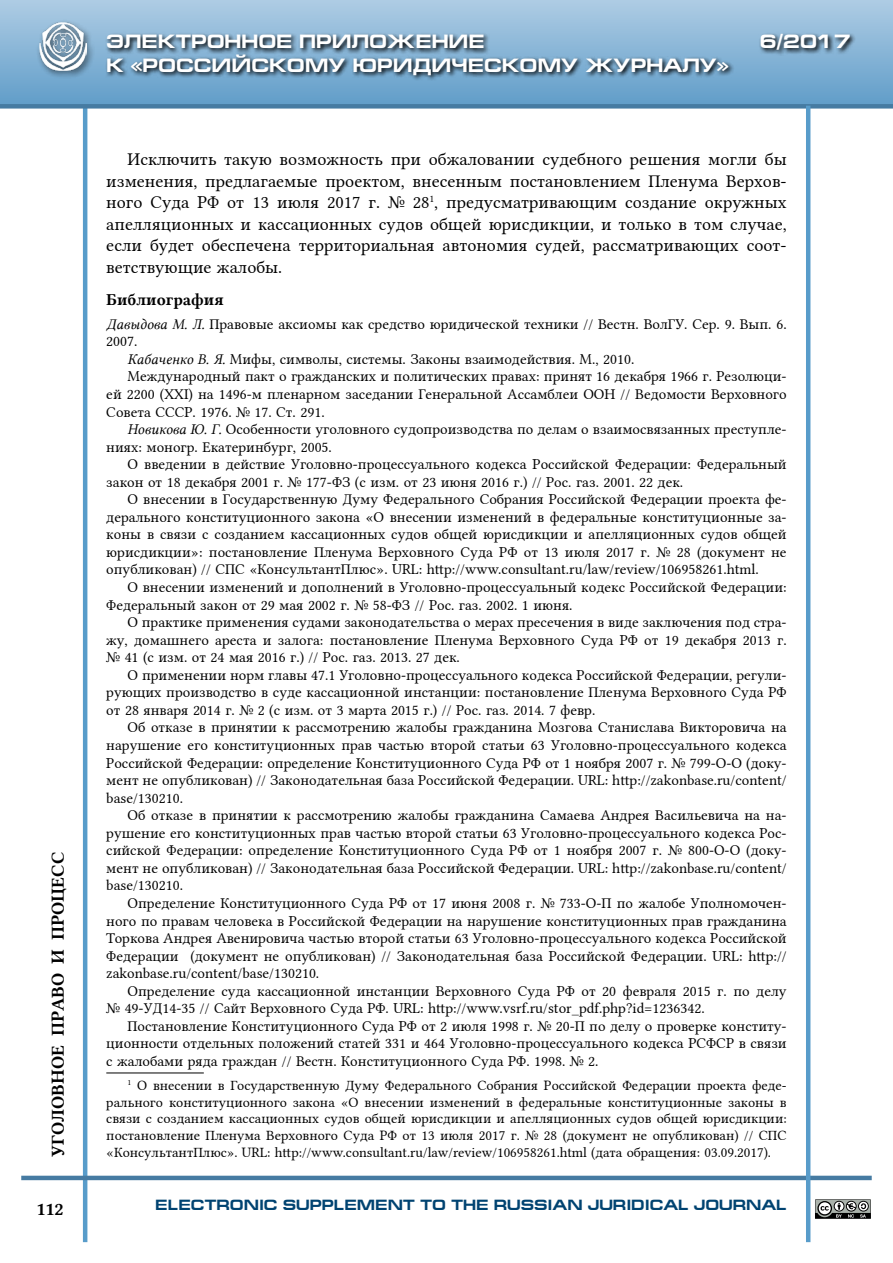
<style>
.page{position:relative;width:893px;height:1263px;background:#fff}
.page>*{position:absolute;margin:0;border:0;box-sizing:border-box;transform-origin:0 0}
.t1{font:700 19.5px "Europe Ext";color:#fff}
.t2{font:18px/21.6px "Lin Libertine";color:#000;text-align:justify}
.t3{font:18px "Lin Libertine B";color:#000}
.t4{font:16.5px "Lin Libertine B";color:#000}
.t5{font:15px "Lin Libertine";color:#000}
.t6{font:700 15px "Europe Ext";color:#004371}
.t7{font:14.25px/16.6px "Lin Libertine";color:#000;text-align:justify}
.s1{font-family:"Lin Libertine I"}
</style>
<div class="page">
<div style="left:0;top:0;width:893px;height:106px;background:linear-gradient(to bottom,#aecce4,#619dc9)"></div>
<hr style="left:83px;top:106px;width:4px;height:1136px;background:#589cca">
<hr style="left:21px;top:1176px;width:851px;height:4px;background:#467ba2">
<div style="left:0;top:104px;width:893px;height:5px;background:#467ba2"></div>
<div style="left:35px;top:19px;width:60px;height:60px;background:#000;opacity:.63"></div>
<img style="left:39px;top:23px;width:48px;height:47px">
<svg style="left:105px;top:31px;width:751px;height:50px"></svg>
<hr style="left:806px;top:106px;width:4px;height:1136px;background:#589cca">
<svg style="left:815px;top:1199px;width:56px;height:20px"></svg>
<hr style="left:106px;top:1072px;width:98px;height:1px;background:#000">
<p class="t3" style="left:46px;top:1157px;width:307px;rotate:-90deg">УГОЛОВНОЕ ПРАВО И ПРОЦЕСС</p>
<p class="t3" style="left:36px;top:1197px;width:29px">112</p>
<h1 class="t1" style="left:106px;top:31px;width:380px">ЭЛЕКТРОННОЕ ПРИЛОЖЕНИЕ</h1>
<h1 class="t1" style="left:760px;top:31px;width:92px">6/2017</h1>
<h1 class="t1" style="left:106px;top:54px;width:624px">К «РОССИЙСКОМУ ЮРИДИЧЕСКОМУ ЖУРНАЛУ»</h1>
<p class="t2" style="left:106px;top:146px;width:682px;text-indent:21px">Исключить такую возможность при обжаловании судебного решения могли бы изменения, предлагаемые проектом, внесенным постановлением Пленума Верхов&shy;ного Суда РФ от 13 июля 2017 г. № 28<sup>1</sup>, предусматривающим создание окружных апелляционных и кассационных судов общей юрисдикции, и только в том случае, если будет обеспечена территориальная автономия судей, рассматривающих соот&shy;ветствующие жалобы.</p>
<p class="t4" style="left:106px;top:288px;width:119px">Библиография</p>
<p class="t5" style="left:106px;top:312px;width:682px"><span class="s1">Давыдова М. Л.</span> Правовые аксиомы как средство юридической техники // Вестн. ВолГУ. Сер. 9. Вып. 6.</p>
<p class="t5" style="left:106px;top:329px;width:33px">2007.</p>
<p class="t5" style="left:128px;top:347px;width:508px"><span class="s1">Кабаченко В. Я.</span> Мифы, символы, системы. Законы взаимодействия. М., 2010.</p>
<p class="t5" style="left:128px;top:364px;width:661px">Международный пакт о гражданских и политических правах: принят 16 декабря 1966 г. Резолюци-</p>
<p class="t5" style="left:106px;top:382px;width:682px">ей 2200 (XXI) на 1496-м пленарном заседании Генеральной Ассамблеи ООН // Ведомости Верховного</p>
<p class="t5" style="left:106px;top:400px;width:220px">Совета СССР. 1976. № 17. Ст. 291.</p>
<p class="t5" style="left:128px;top:417px;width:661px"><span class="s1">Новикова Ю. Г.</span> Особенности уголовного судопроизводства по делам о взаимосвязанных преступле-</p>
<p class="t5" style="left:106px;top:435px;width:227px">ниях: моногр. Екатеринбург, 2005.</p>
<p class="t5" style="left:128px;top:452px;width:661px">О введении в действие Уголовно-процессуального кодекса Российской Федерации: Федеральный</p>
<p class="t5" style="left:106px;top:470px;width:578px">закон от 18 декабря 2001 г. № 177-ФЗ (с изм. от 23 июня 2016 г.) // Рос. газ. 2001. 22 дек.</p>
<p class="t5" style="left:128px;top:487px;width:661px">О внесении в Государственную Думу Федерального Собрания Российской Федерации проекта фе-</p>
<p class="t5" style="left:106px;top:505px;width:682px">дерального конституционного закона «О внесении изменений в федеральные конституционные за-</p>
<p class="t5" style="left:106px;top:522px;width:682px">коны в связи с созданием кассационных судов общей юрисдикции и апелляционных судов общей</p>
<p class="t5" style="left:106px;top:540px;width:682px">юрисдикции»: постановление Пленума Верховного Суда РФ от 13 июля 2017 г. № 28 (документ не</p>
<p class="t5" style="left:106px;top:558px;width:654px">опубликован) // СПС «КонсультантПлюс». URL: http://www.consultant.ru/law/review/106958261.html.</p>
<p class="t5" style="left:128px;top:575px;width:661px">О внесении изменений и дополнений в Уголовно-процессуальный кодекс Российской Федерации:</p>
<p class="t5" style="left:106px;top:593px;width:468px">Федеральный закон от 29 мая 2002 г. № 58-ФЗ // Рос. газ. 2002. 1 июня.</p>
<p class="t5" style="left:128px;top:610px;width:661px">О практике применения судами законодательства о мерах пресечения в виде заключения под стра-</p>
<p class="t5" style="left:106px;top:628px;width:682px">жу, домашнего ареста и залога: постановление Пленума Верховного Суда РФ от 19 декабря 2013 г.</p>
<p class="t5" style="left:106px;top:645px;width:355px">№ 41 (с изм. от 24 мая 2016 г.) // Рос. газ. 2013. 27 дек.</p>
<p class="t5" style="left:128px;top:663px;width:661px">О применении норм главы 47.1 Уголовно-процессуального кодекса Российской Федерации, регули-</p>
<p class="t5" style="left:106px;top:680px;width:682px">рующих производство в суде кассационной инстанции: постановление Пленума Верховного Суда РФ</p>
<p class="t5" style="left:106px;top:698px;width:491px">от 28 января 2014 г. № 2 (с изм. от 3 марта 2015 г.) // Рос. газ. 2014. 7 февр.</p>
<p class="t5" style="left:128px;top:715px;width:661px">Об отказе в принятии к рассмотрению жалобы гражданина Мозгова Станислава Викторовича на</p>
<p class="t5" style="left:106px;top:733px;width:682px">нарушение его конституционных прав частью второй статьи 63 Уголовно-процессуального кодекса</p>
<p class="t5" style="left:106px;top:751px;width:682px">Российской Федерации: определение Конституционного Суда РФ от 1 ноября 2007 г. № 799-О-О (доку-</p>
<p class="t5" style="left:106px;top:768px;width:682px">мент не опубликован) // Законодательная база Российской Федерации. URL: http://zakonbase.ru/content/</p>
<p class="t5" style="left:106px;top:786px;width:78px">base/130210.</p>
<p class="t5" style="left:128px;top:803px;width:661px">Об отказе в принятии к рассмотрению жалобы гражданина Самаева Андрея Васильевича на на-</p>
<p class="t5" style="left:106px;top:821px;width:682px">рушение его конституционных прав частью второй статьи 63 Уголовно-процессуального кодекса Рос-</p>
<p class="t5" style="left:106px;top:838px;width:682px">сийской Федерации: определение Конституционного Суда РФ от 1 ноября 2007 г. № 800-О-О (доку-</p>
<p class="t5" style="left:106px;top:856px;width:682px">мент не опубликован) // Законодательная база Российской Федерации. URL: http://zakonbase.ru/content/</p>
<p class="t5" style="left:106px;top:873px;width:78px">base/130210.</p>
<p class="t5" style="left:128px;top:891px;width:661px">Определение Конституционного Суда РФ от 17 июня 2008 г. № 733-О-П по жалобе Уполномочен-</p>
<p class="t5" style="left:106px;top:909px;width:682px">ного по правам человека в Российской Федерации на нарушение конституционных прав гражданина</p>
<p class="t5" style="left:106px;top:926px;width:682px">Торкова Андрея Авенировича частью второй статьи 63 Уголовно-процессуального кодекса Российской</p>
<p class="t5" style="left:106px;top:944px;width:682px">Федерации (документ не опубликован) // Законодательная база Российской Федерации. URL: http://</p>
<p class="t5" style="left:106px;top:961px;width:214px">zakonbase.ru/content/base/130210.</p>
<p class="t5" style="left:128px;top:979px;width:661px">Определение суда кассационной инстанции Верховного Суда РФ от 20 февраля 2015 г. по делу</p>
<p class="t5" style="left:106px;top:996px;width:600px">№ 49-УД14-35 // Сайт Верховного Суда РФ. URL: http://www.vsrf.ru/stor_pdf.php?id=1236342.</p>
<p class="t5" style="left:128px;top:1014px;width:661px">Постановление Конституционного Суда РФ от 2 июля 1998 г. № 20-П по делу о проверке конститу-</p>
<p class="t5" style="left:106px;top:1031px;width:682px">ционности отдельных положений статей 331 и 464 Уголовно-процессуального кодекса РСФСР в связи</p>
<p class="t5" style="left:106px;top:1049px;width:494px">с жалобами ряда граждан // Вестн. Конституционного Суда РФ. 1998. № 2.</p>
<p class="t7" style="left:106px;top:1075px;width:682px;text-indent:21px"><sup>1</sup> О внесении в Государственную Думу Федерального Собрания Российской Федерации проекта феде&shy;рального конституционного закона «О внесении изменений в федеральные конституционные законы в связи с созданием кассационных судов общей юрисдикции и апелляционных судов общей юрисдикции: постановление Пленума Верховного Суда РФ от 13 июля 2017 г. № 28 (документ не опубликован) // СПС «КонсультантПлюс». URL: http://www.consultant.ru/law/review/106958261.html (дата обращения: 03.09.2017).</p>
<p class="t6" style="left:155px;top:1196px;width:633px">ELECTRONIC SUPPLEMENT TO THE RUSSIAN JURIDICAL JOURNAL</p>
</div>
